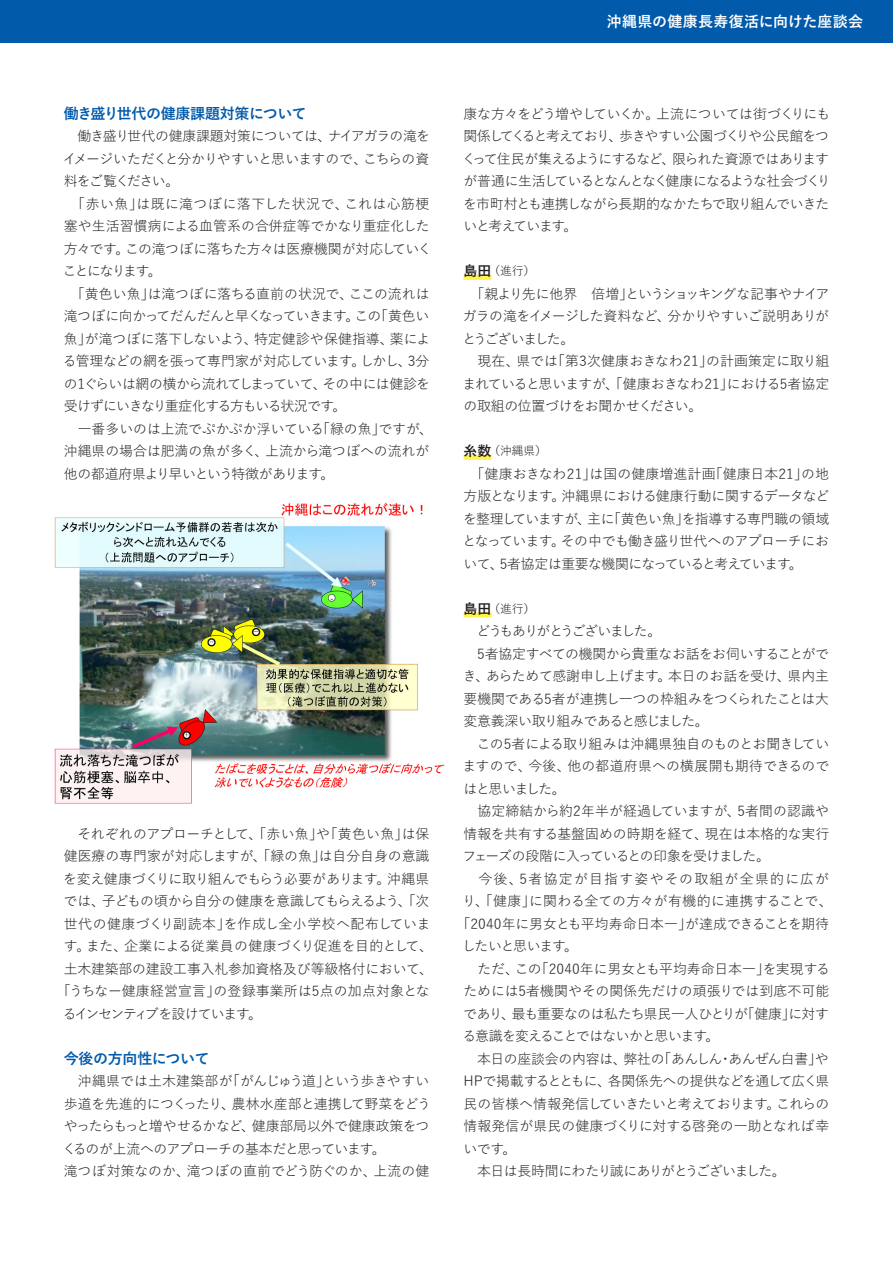
<style>
.page{position:relative;width:893px;height:1263px;background:#fff}
.page>*{position:absolute;margin:0;border:0;box-sizing:border-box;transform-origin:0 0}
.t1{font:700 15px "Yu Go Pr 6 N";letter-spacing:-.02em;color:#015aaa}
.t2{font:700 15px "Yu Go Pr 6 N";letter-spacing:.01em;color:#fff}
.t3{font:13.8px/22.5px "Yu Go Pr 6 N";letter-spacing:-.02em;color:#231f20}
.t4{font:13.8px "Yu Go Pr 6 N";letter-spacing:.005em;color:#231f20}
.t5{font:13.8px "Yu Go Pr 6 N";letter-spacing:-.04em;color:#231f20}
.t6{font:13.8px "Yu Go Pr 6 N";color:#231f20}
.t7{font:13.8px "Yu Go Pr 6 N";letter-spacing:.015em;color:#231f20}
.t8{font:13.8px "Yu Go Pr 6 N";letter-spacing:-.05em;color:#231f20}
.t9{font:13.8px "Yu Go Pr 6 N";letter-spacing:-.045em;color:#231f20}
.t10{font:13.8px "Yu Go Pr 6 N";letter-spacing:.035em;color:#231f20}
.t11{font:13.8px "Yu Go Pr 6 N";letter-spacing:.09em;color:#231f20}
.t12{font:13.8px "Yu Go Pr 6 N";letter-spacing:-.06em;color:#231f20}
.t13{font:13.8px "Yu Go Pr 6 N";letter-spacing:-.075em;color:#231f20}
.t14{font:13.8px "Yu Go Pr 6 N";letter-spacing:-.07em;color:#231f20}
.t15{font:13.8px "Yu Go Pr 6 N";letter-spacing:-.095em;color:#231f20}
.t16{font:13.8px "Yu Go Pr 6 N";letter-spacing:-.08em;color:#231f20}
.t17{font:13.8px "Yu Go Pr 6 N";letter-spacing:-.12em;color:#231f20}
.t18{font:13.8px "Yu Go Pr 6 N";letter-spacing:-.085em;color:#231f20}
.t19{font:13.8px "Yu Go Pr 6 N";letter-spacing:-.105em;color:#231f20}
.t20{font:11.85px "Yu Go Pr 6 N";letter-spacing:-.015em;color:#231f20}
.s1{font-weight:700;font-size:13.8px}
</style>
<div class="page">
<div style="left:0;top:0;width:893px;height:43px;background:#015aaa"></div>
<div style="left:463px;top:275px;width:28px;height:5px;background:#fff34f"></div>
<div style="left:463px;top:455px;width:28px;height:5px;background:#fff34f"></div>
<div style="left:463px;top:612px;width:28px;height:5px;background:#fff34f"></div>
<img style="left:54px;top:503px;width:391px;height:301px">
<p class="t1" style="left:64px;top:105px;width:244px">働き盛り世代の健康課題対策について</p>
<p class="t3" style="left:63px;top:123px;width:372px">　働き盛り世代の健康課題対策については、ナイアガラの滝をイメージいただくと分かりやすいと思いますので、こちらの資料をご覧ください。<br>　「赤い魚」は既に滝つぼに落下した状況で、これは心筋梗塞や生活習慣病による血管系の合併症等でかなり重症化した方々です。この滝つぼに落ちた方々は医療機関が対応していくことになります。<br>　「黄色い魚」は滝つぼに落ちる直前の状況で、ここの流れは滝つぼに向かってだんだんと早くなっていきます。この「黄色い魚」が滝つぼに落下しないよう、特定健診や保健指導、薬による管理などの網を張って専門家が対応しています。しかし、3分の1ぐらいは網の横から流れてしまっていて、その中には健診を受けずにいきなり重症化する方もいる状況です。<br>　一番多いのは上流でぷかぷか浮いている「緑の魚」ですが、沖縄県の場合は肥満の魚が多く、上流から滝つぼへの流れが他の都道府県より早いという特徴があります。</p>
<p class="t3" style="left:64px;top:821px;width:367px">　それぞれのアプローチとして、「赤い魚」や「黄色い魚」は保</p>
<p class="t6" style="left:64px;top:843px;width:367px">健医療の専門家が対応しますが、「緑の魚」は自分自身の意識</p>
<p class="t5" style="left:63px;top:866px;width:368px">を変え健康づくりに取り組んでもらう必要があります。沖縄県</p>
<p class="t8" style="left:63px;top:888px;width:368px">では、子どもの頃から自分の健康を意識してもらえるよう、「次</p>
<p class="t10" style="left:64px;top:911px;width:368px">世代の健康づくり副読本」を作成し全小学校へ配布していま</p>
<p class="t3" style="left:64px;top:933px;width:371px">す。また、企業による従業員の健康づくり促進を目的として、</p>
<p class="t3" style="left:64px;top:956px;width:371px">土木建築部の建設工事入札参加資格及び等級格付において、</p>
<p class="t7" style="left:57px;top:978px;width:374px">「うちなー健康経営宣言」の登録事業所は5点の加点対象とな</p>
<p class="t16" style="left:63px;top:1001px;width:201px">るインセンティブを設けています。</p>
<p class="t1" style="left:64px;top:1050px;width:147px">今後の方向性について</p>
<p class="t3" style="left:62px;top:1068px;width:370px">　沖縄県では土木建築部が「がんじゅう道」という歩きやすい歩道を先進的につくったり、農林水産部と連携して野菜をどうやったらもっと増やせるかなど、健康部局以外で健康政策をつくるのが上流へのアプローチの基本だと思っています。<br>滝つぼ対策なのか、滝つぼの直前でどう防ぐのか、上流の健</p>
<p class="t2" style="left:607px;top:13px;width:258px">沖縄県の健康長寿復活に向けた座談会</p>
<p class="t3" style="left:462px;top:100px;width:370px;text-align:justify">康な方々をどう増やしていくか。上流については街づくりにも関係してくると考えており、歩きやすい公園づくりや公民館をつくって住民が集えるようにするなど、限られた資源ではありますが普通に生活しているとなんとなく健康になるような社会づくりを市町村とも連携しながら長期的なかたちで取り組んでいきたいと考えています。</p>
<p class="t20" style="left:463px;top:260px;width:73px"><span class="s1">島田</span>（進行）</p>
<p class="t3" style="left:462px;top:280px;width:368px">　「親より先に他界　倍増」というショッキングな記事やナイアガラの滝をイメージした資料など、分かりやすいご説明ありがとうございました。<br>　現在、県では「第3次健康おきなわ21」の計画策定に取り組まれていると思いますが、「健康おきなわ21」における5者協定の取組の位置づけをお聞かせください。</p>
<p class="t20" style="left:463px;top:440px;width:85px"><span class="s1">糸数</span>（沖縄県）</p>
<p class="t3" style="left:463px;top:460px;width:368px;text-align:justify">　「健康おきなわ21」は国の健康増進計画「健康日本21」の地方版となります。沖縄県における健康行動に関するデータなどを整理していますが、主に「黄色い魚」を指導する専門職の領域となっています。その中でも働き盛り世代へのアプローチにおいて、5者協定は重要な機関になっていると考えています。</p>
<p class="t20" style="left:463px;top:597px;width:73px"><span class="s1">島田</span>（進行）</p>
<p class="t17" style="left:463px;top:618px;width:199px">　どうもありがとうございました。</p>
<p class="t3" style="left:463px;top:640px;width:367px">　5者協定すべての機関から貴重なお話をお伺いすることがで</p>
<p class="t3" style="left:463px;top:663px;width:368px">き、あらためて感謝申し上げます。本日のお話を受け、県内主</p>
<p class="t3" style="left:463px;top:685px;width:367px">要機関である5者が連携し一つの枠組みをつくられたことは大</p>
<p class="t15" style="left:463px;top:708px;width:247px">変意義深い取り組みであると感じました。</p>
<p class="t3" style="left:463px;top:730px;width:367px">　この5者による取り組みは沖縄県独自のものとお聞きしてい</p>
<p class="t7" style="left:462px;top:753px;width:368px">ますので、今後、他の都道府県への横展開も期待できるので</p>
<p class="t19" style="left:463px;top:776px;width:104px">はと思いました。</p>
<p class="t4" style="left:463px;top:798px;width:367px">　協定締結から約2年半が経過していますが、5者間の認識や</p>
<p class="t6" style="left:463px;top:821px;width:367px">情報を共有する基盤固めの時期を経て、現在は本格的な実行</p>
<p class="t13" style="left:462px;top:843px;width:309px">フェーズの段階に入っているとの印象を受けました。</p>
<p class="t11" style="left:463px;top:866px;width:367px">　今後、5者協定が目指す姿やその取組が全県的に広が</p>
<p class="t4" style="left:462px;top:888px;width:372px">り、「健康」に関わる全ての方々が有機的に連携することで、</p>
<p class="t3" style="left:457px;top:911px;width:374px">「2040年に男女とも平均寿命日本一」が達成できることを期待</p>
<p class="t18" style="left:462px;top:933px;width:117px">したいと思います。</p>
<p class="t4" style="left:463px;top:956px;width:368px">　ただ、この「2040年に男女とも平均寿命日本一」を実現する</p>
<p class="t4" style="left:463px;top:978px;width:367px">ためには5者機関やその関係先だけの頑張りでは到底不可能</p>
<p class="t5" style="left:463px;top:1001px;width:367px">であり、最も重要なのは私たち県民一人ひとりが「健康」に対す</p>
<p class="t14" style="left:462px;top:1023px;width:258px">る意識を変えることではないかと思います。</p>
<p class="t3" style="left:463px;top:1046px;width:367px">　本日の座談会の内容は、弊社の「あんしん・あんぜん白書」や</p>
<p class="t9" style="left:463px;top:1068px;width:367px">HPで掲載するとともに、各関係先への提供などを通して広く県</p>
<p class="t5" style="left:463px;top:1091px;width:367px">民の皆様へ情報発信していきたいと考えております。これらの</p>
<p class="t4" style="left:463px;top:1113px;width:367px">情報発信が県民の健康づくりに対する啓発の一助となれば幸</p>
<p class="t3" style="left:464px;top:1136px;width:54px">いです。</p>
<p class="t12" style="left:463px;top:1158px;width:324px">　本日は長時間にわたり誠にありがとうございました。</p>
</div>
